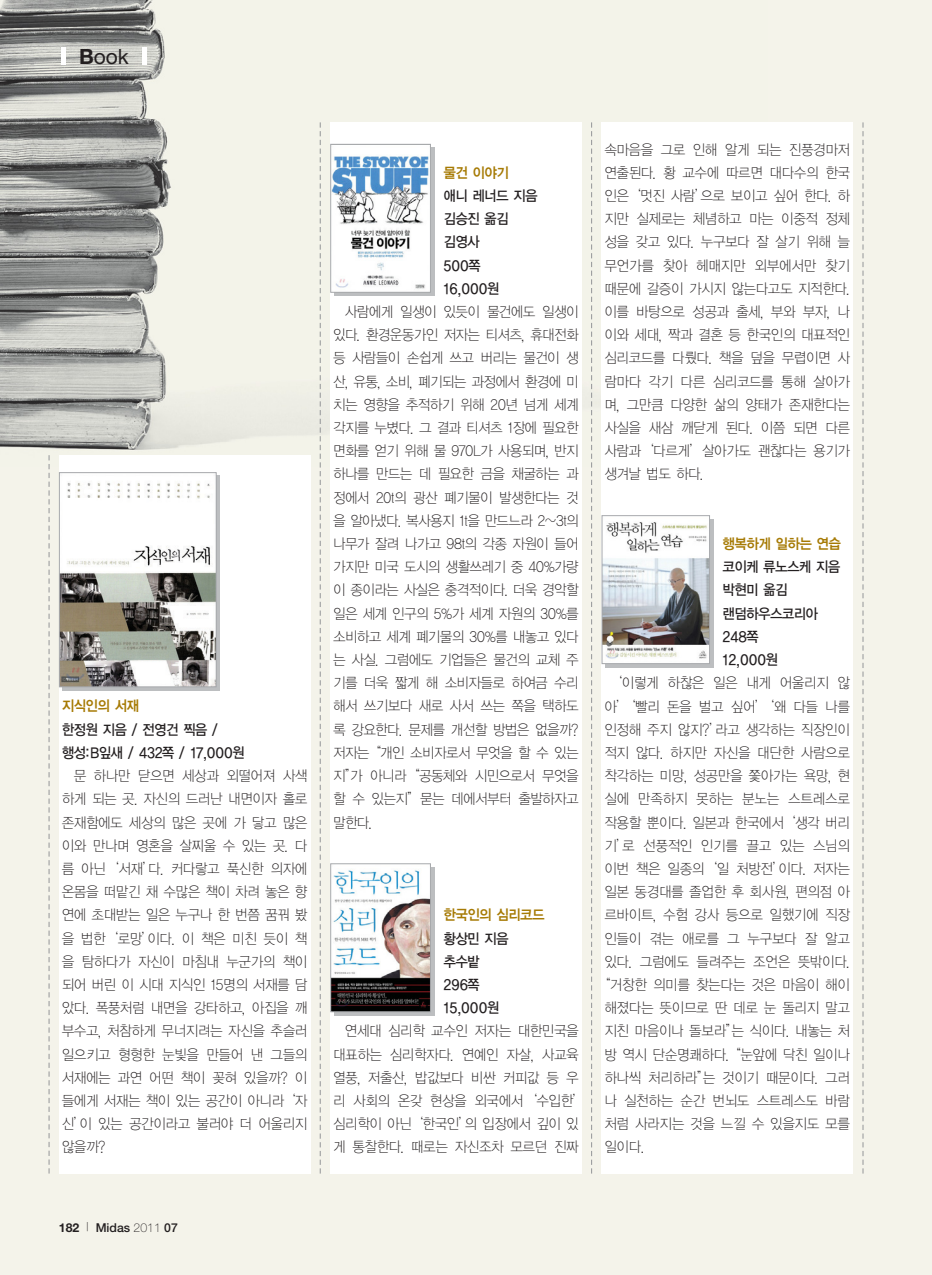
<style>
.page{position:relative;width:932px;height:1275px;background:#f4f3ea}
.page>*{position:absolute;margin:0;border:0;box-sizing:border-box;transform-origin:0 0}
.t1{font:21px "Helvetica Neue";color:#231f20}
.t2{font:14.35px/23.3px "YGO11 KS Cms UHC H";letter-spacing:-.085em;color:#231f20;text-align:justify;scale:.93 1}
.t3{font:14.35px/23.3px "YGO13 KS Cms UHC H";letter-spacing:-.11em;color:#231f20;scale:.93 1}
.t4{font:14.35px "YGO14 KS Cms UHC H";letter-spacing:-.105em;color:#a67a04;scale:.93 1}
.t5{font:500 12.25px "Helvetica Neue";color:#231f20}
.s1{font-weight:700}
.s2{font-weight:100}
</style>
<div class="page">
<img style="left:0;top:0;width:593px;height:467px">
<div style="left:601px;top:122px;width:252px;height:1052px;background:#fff"></div>
<div style="left:59px;top:455px;width:251px;height:719px;background:#fff"></div>
<div style="left:330px;top:122px;width:251px;height:1052px;background:#fff"></div>
<svg style="left:320px;top:122px;width:1px;height:1051px"></svg>
<svg style="left:591px;top:122px;width:1px;height:1051px"></svg>
<svg style="left:862px;top:122px;width:1px;height:1051px"></svg>
<svg style="left:49px;top:455px;width:1px;height:718px"></svg>
<div style="left:142px;top:48px;width:5px;height:17px;background:#fff"></div>
<div style="left:61px;top:48px;width:5px;height:17px;background:#fff"></div>
<div style="left:334px;top:147px;width:100px;height:149px;background:#bcbec0"></div>
<div style="left:334px;top:867px;width:100px;height:149px;background:#bcbec0"></div>
<div style="left:605px;top:519px;width:108px;height:148px;background:#bcbec0"></div>
<div style="left:62px;top:476px;width:158px;height:215px;background:#bcbec0"></div>
<img style="left:61px;top:476px;width:154px;height:209px">
<div style="left:59px;top:472px;width:158px;height:215px;border:1px solid #a7a9ac"></div>
<img style="left:332px;top:147px;width:97px;height:144px">
<div style="left:330px;top:144px;width:101px;height:149px;border:1px solid #a7a9ac"></div>
<img style="left:603px;top:519px;width:105px;height:143px">
<div style="left:601px;top:515px;width:109px;height:149px;border:1px solid #a7a9ac"></div>
<img style="left:332px;top:867px;width:97px;height:143px">
<div style="left:330px;top:863px;width:101px;height:149px;border:1px solid #a7a9ac"></div>
<h1 class="t1" style="left:79px;top:49px;width:51px"><span class="s1">B</span>ook</h1>
<p class="t4" style="left:61px;top:700px;width:86px">지식인의 서재</p>
<p class="t3" style="left:61px;top:719px;width:199px">한정원 지음 / 전영건 찍음 / 행성:B잎새 / 432쪽 / 17,000원</p>
<p class="t2" style="left:61px;top:765px;width:266px;text-indent:12px">문 하나만 닫으면 세상과 외떨어져 사색 하게 되는 곳. 자신의 드러난 내면이자 홀로 존재함에도 세상의 많은 곳에 가 닿고 많은 이와 만나며 영혼을 살찌울 수 있는 곳. 다 름 아닌‘서재’다. 커다랗고 푹신한 의자에 온몸을 떠맡긴 채 수많은 책이 차려 놓은 향 연에 초대받는 일은 누구나 한 번쯤 꿈꿔 봤 을 법한‘로망’이다. 이 책은 미친 듯이 책 을 탐하다가 자신이 마침내 누군가의 책이 되어 버린 이 시대 지식인 15명의 서재를 담 았다. 폭풍처럼 내면을 강타하고, 아집을 깨 부수고, 처참하게 무너지려는 자신을 추슬러 일으키고 형형한 눈빛을 만들어 낸 그들의 서재에는 과연 어떤 책이 꽂혀 있을까? 이 들에게 서재는 책이 있는 공간이 아니라‘자 신’이 있는 공간이라고 불러야 더 어울리지 않을까?</p>
<p class="t4" style="left:443px;top:166px;width:73px">물건 이야기</p>
<p class="t3" style="left:443px;top:185px;width:103px">애니 레너드 지음 김승진 옮김 김영사<br>500쪽<br>16,000원</p>
<p class="t2" style="left:333px;top:301px;width:266px;text-indent:12px">사람에게 일생이 있듯이 물건에도 일생이 있다. 환경운동가인 저자는 티셔츠, 휴대전화 등 사람들이 손쉽게 쓰고 버리는 물건이 생 산, 유통, 소비, 폐기되는 과정에서 환경에 미 치는 영향을 추적하기 위해 20년 넘게 세계 각지를 누볐다. 그 결과 티셔츠 1장에 필요한 면화를 얻기 위해 물 970L가 사용되며, 반지 하나를 만드는 데 필요한 금을 채굴하는 과 정에서 20t의 광산 폐기물이 발생한다는 것 을 알아냈다. 복사용지 1t을 만드느라 2~3t의 나무가 잘려 나가고 98t의 각종 자원이 들어 가지만 미국 도시의 생활쓰레기 중 40%가량 이 종이라는 사실은 충격적이다. 더욱 경악할 일은 세계 인구의 5%가 세계 자원의 30%를 소비하고 세계 폐기물의 30%를 내놓고 있다 는 사실. 그럼에도 기업들은 물건의 교체 주 기를 더욱 짧게 해 소비자들로 하여금 수리 해서 쓰기보다 새로 사서 쓰는 쪽을 택하도 록 강요한다. 문제를 개선할 방법은 없을까? 저자는“개인 소비자로서 무엇을 할 수 있는 지”가 아니라“공동체와 시민으로서 무엇을 할 수 있는지”묻는 데에서부터 출발하자고 말한다.</p>
<p class="t4" style="left:443px;top:908px;width:111px">한국인의 심리코드</p>
<p class="t3" style="left:443px;top:927px;width:72px">황상민 지음 추수밭<br>296쪽<br>15,000원</p>
<p class="t2" style="left:333px;top:1020px;width:274px;text-align:center">연세대 심리학 교수인 저자는 대한민국을 대표하는 심리학자다. 연예인 자살, 사교육 열풍, 저출산, 밥값보다 비싼 커피값 등 우 리 사회의 온갖 현상을 외국에서‘수입한’ 심리학이 아닌‘한국인’의 입장에서 깊이 있 게 통찰한다. 때로는 자신조차 모르던 진짜</p>
<p class="t2" style="left:604px;top:138px;width:266px">속마음을 그로 인해 알게 되는 진풍경마저 연출된다. 황 교수에 따르면 대다수의 한국 인은‘멋진 사람’으로 보이고 싶어 한다. 하 지만 실제로는 체념하고 마는 이중적 정체 성을 갖고 있다. 누구보다 잘 살기 위해 늘 무언가를 찾아 헤매지만 외부에서만 찾기 때문에 갈증이 가시지 않는다고도 지적한다. 이를 바탕으로 성공과 출세, 부와 부자, 나 이와 세대, 짝과 결혼 등 한국인의 대표적인 심리코드를 다뤘다. 책을 덮을 무렵이면 사 람마다 각기 다른 심리코드를 통해 살아가 며, 그만큼 다양한 삶의 양태가 존재한다는 사실을 새삼 깨닫게 된다. 이쯤 되면 다른 사람과‘다르게’살아가도 괜찮다는 용기가 생겨날 법도 하다.</p>
<p class="t4" style="left:722px;top:537px;width:130px">행복하게 일하는 연습</p>
<p class="t3" style="left:722px;top:556px;width:129px">코이케 류노스케 지음 박현미 옮김 랜덤하우스코리아<br>248쪽<br>12,000원</p>
<p class="t2" style="left:609px;top:672px;width:261px">‘이렇게 하찮은 일은 내게 어울리지 않</p>
<p class="t2" style="left:604px;top:695px;width:266px">아’‘빨리 돈을 벌고 싶어’‘왜 다들 나를</p>
<p class="t2" style="left:604px;top:719px;width:266px">인정해 주지 않지?’라고 생각하는 직장인이</p>
<p class="t2" style="left:604px;top:742px;width:266px">적지 않다. 하지만 자신을 대단한 사람으로</p>
<p class="t2" style="left:604px;top:765px;width:266px">착각하는 미망, 성공만을 쫓아가는 욕망, 현</p>
<p class="t2" style="left:604px;top:788px;width:266px">실에 만족하지 못하는 분노는 스트레스로</p>
<p class="t2" style="left:604px;top:811px;width:266px">작용할 뿐이다. 일본과 한국에서‘생각 버리</p>
<p class="t2" style="left:604px;top:835px;width:266px">기’로 선풍적인 인기를 끌고 있는 스님의</p>
<p class="t2" style="left:604px;top:858px;width:266px">이번 책은 일종의‘일 처방전’이다. 저자는</p>
<p class="t2" style="left:604px;top:881px;width:266px">일본 동경대를 졸업한 후 회사원, 편의점 아</p>
<p class="t2" style="left:604px;top:904px;width:266px">르바이트, 수험 강사 등으로 일했기에 직장</p>
<p class="t2" style="left:604px;top:927px;width:266px">인들이 겪는 애로를 그 누구보다 잘 알고</p>
<p class="t2" style="left:604px;top:951px;width:266px">있다. 그럼에도 들려주는 조언은 뜻밖이다.</p>
<p class="t2" style="left:597px;top:974px;width:274px">“거창한 의미를 찾는다는 것은 마음이 해이</p>
<p class="t2" style="left:604px;top:997px;width:266px">해졌다는 뜻이므로 딴 데로 눈 돌리지 말고</p>
<p class="t2" style="left:604px;top:1020px;width:266px">지친 마음이나 돌보라”는 식이다. 내놓는 처</p>
<p class="t2" style="left:604px;top:1043px;width:266px">방 역시 단순명쾌하다. “눈앞에 닥친 일이나</p>
<p class="t2" style="left:604px;top:1067px;width:266px">하나씩 처리하라”는 것이기 때문이다. 그러</p>
<p class="t2" style="left:604px;top:1090px;width:266px">나 실천하는 순간 번뇌도 스트레스도 바람</p>
<p class="t2" style="left:604px;top:1113px;width:266px">처럼 사라지는 것을 느낄 수 있을지도 모를</p>
<p class="t2" style="left:604px;top:1136px;width:45px">일이다.</p>
<p class="t5" style="left:59px;top:1223px;width:120px"><span class="s1">182</span> <span class="s2">|</span> Midas <span class="s2">2011</span> 07</p>
</div>
